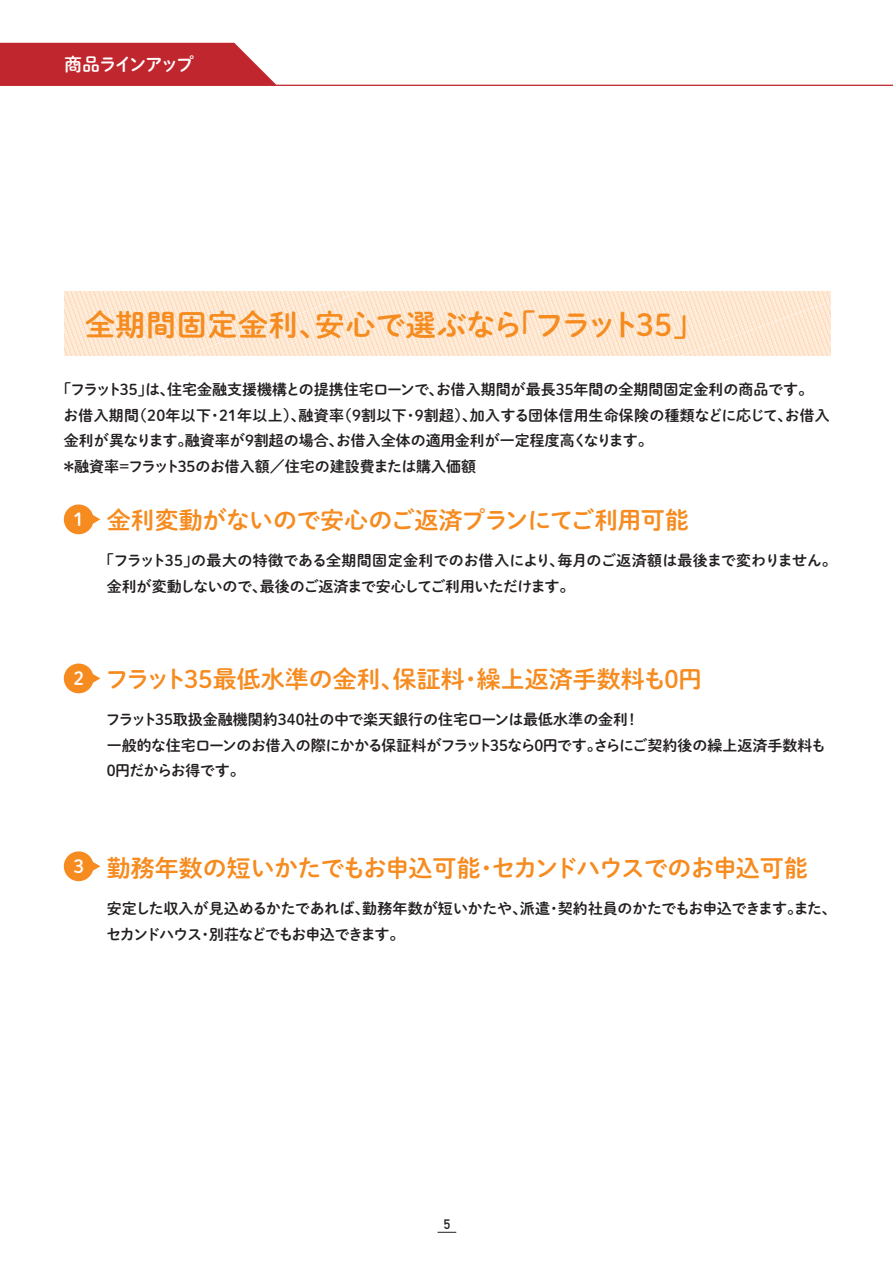
<style>
.page{position:relative;width:893px;height:1263px;background:#fff}
.page>*{position:absolute;margin:0;border:0;box-sizing:border-box;transform-origin:0 0}
.t1{font:30px "Shuei M Go Std B";letter-spacing:.02em;color:#f68b1f}
.t2{font:24px "Shuei M Go Std B";letter-spacing:-.01em;color:#f68b1f}
.t3{font:24px "Shuei M Go Std B";letter-spacing:-.035em;color:#f68b1f}
.t4{font:18px "Shuei M Go Std B";letter-spacing:-.13em;color:#fff}
.t5{font:15px/25.5px "Shuei M Go Std B";color:#231f20}
.t6{font:15px/25.5px "Shuei M Go Std B";letter-spacing:-.03em;color:#231f20}
.t7{font:13.5px "DIN Mittelschrift Std";color:#231f20}
.s1{font-size:18px;color:#fff}
</style>
<div class="page">
<svg style="left:65px;top:292px;width:765px;height:63px;background:#fde6d0"></svg>
<svg style="left:93px;top:674px;width:7px;height:9px"></svg>
<div style="left:64px;top:663px;width:30px;height:30px;background:#f68b1f;border-radius:50%"></div>
<svg style="left:93px;top:862px;width:7px;height:9px"></svg>
<div style="left:64px;top:851px;width:30px;height:30px;background:#f68b1f;border-radius:50%"></div>
<svg style="left:93px;top:515px;width:7px;height:9px"></svg>
<div style="left:64px;top:504px;width:30px;height:30px;background:#f68b1f;border-radius:50%"></div>
<svg style="left:438px;top:1232px;width:18px;height:1px"></svg>
<svg style="left:0;top:43px;width:277px;height:42px;background:#c4363d"></svg>
<hr style="left:0;top:85px;width:893px;height:1px;background:#c0262d">
<p class="t4" style="left:64px;top:51px;width:131px">商品ラインアップ</p>
<h1 class="t1" style="left:85px;top:303px;width:619px">全期間固定金利、安心で選ぶなら「フラット35」</h1>
<p class="t5" style="left:62px;top:376px;width:770px;text-indent:-5px">「フラット35」は、住宅金融支援機構との提携住宅ローンで、お借入期間が最長35年間の全期間固定金利の商品です。お借入期間（20年以下・21年以上）、融資率（9割以下・9割超）、加入する団体信用生命保険の種類などに応じて、お借入金利が異なります。融資率が9割超の場合、お借入全体の適用金利が一定程度高くなります。<br>＊融資率＝フラット35のお借入額／住宅の建設費または購入価額</p>
<h2 class="t2" style="left:73px;top:502px;width:617px"><span class="s1">1</span> 金利変動がないので安心のご返済プランにてご利用可能</h2>
<p class="t5" style="left:107px;top:547px;width:732px;text-indent:-8px">「フラット35」の最大の特徴である全期間固定金利でのお借入により、毎月のご返済額は最後まで変わりません。金利が変動しないので、最後のご返済まで安心してご利用いただけます。</p>
<h2 class="t2" style="left:73px;top:661px;width:630px"><span class="s1">2</span> フラット35最低水準の金利、保証料・繰上返済手数料も0円</h2>
<p class="t5" style="left:105px;top:706px;width:722px">フラット35取扱金融機関約340社の中で楽天銀行の住宅ローンは最低水準の金利！<br>一般的な住宅ローンのお借入の際にかかる保証料がフラット35なら0円です。さらにご契約後の繰上返済手数料も<br>0円だからお得です。</p>
<h2 class="t3" style="left:73px;top:850px;width:736px"><sup>3</sup> 勤務年数の短いかたでもお申込可能・セカンドハウスでのお申込可能</h2>
<p class="t6" style="left:106px;top:895px;width:732px">安定した収入が見込めるかたであれば、勤務年数が短いかたや、派遣・契約社員のかたでもお申込できます。また、セカンドハウス・別荘などでもお申込できます。</p>
<p class="t7" style="left:444px;top:1216px;width:8px">5</p>
</div>
